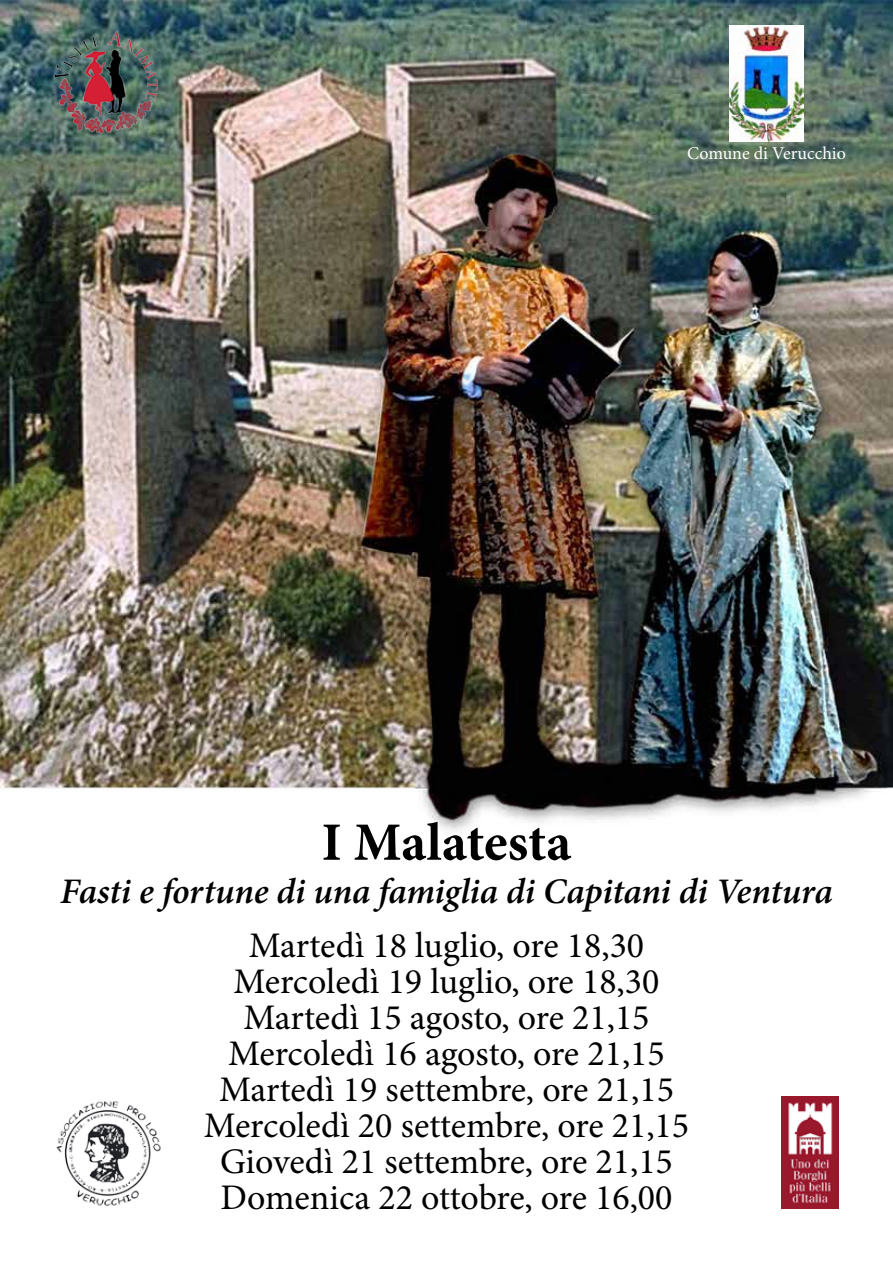
<style>
.page{position:relative;width:893px;height:1263px;background:#fff}
.page>*{position:absolute;margin:0;border:0;box-sizing:border-box;transform-origin:0 0}
.t1{font:700 54px "Minion Pro";color:#000}
.t2{font:36px/36px "Minion Pro";color:#000;text-align:center}
.t3{font:italic 600 36px "Minion Pro";letter-spacing:-.01em;color:#000}
.t4{font:18px "Minion Pro";color:#fff}
</style>
<div class="page">
<img style="left:0;top:0;width:893px;height:1209px">
<img style="left:729px;top:26px;width:75px;height:116px">
<img style="left:54px;top:1099px;width:110px;height:110px">
<img style="left:782px;top:1097px;width:57px;height:112px">
<img style="left:47px;top:30px;width:122px;height:104px">
<p class="t4" style="left:687px;top:142px;width:160px">Comune di Verucchio</p>
<h1 class="t1" style="left:322px;top:804px;width:251px">I Malatesta</h1>
<p class="t3" style="left:60px;top:866px;width:774px">Fasti e fortune di una famiglia di Capitani di Ventura</p>
<p class="t2" style="left:204px;top:928px;width:487px">Martedì 18 luglio, ore 18,30<br>Mercoledì 19 luglio, ore 18,30<br>Martedì 15 agosto, ore 21,15<br>Mercoledì 16 agosto, ore 21,15<br>Martedì 19 settembre, ore 21,15<br>Mercoledì 20 settembre, ore 21,15<br>Giovedì 21 settembre, ore 21,15<br>Domenica 22 ottobre, ore 16,00</p>
</div>
